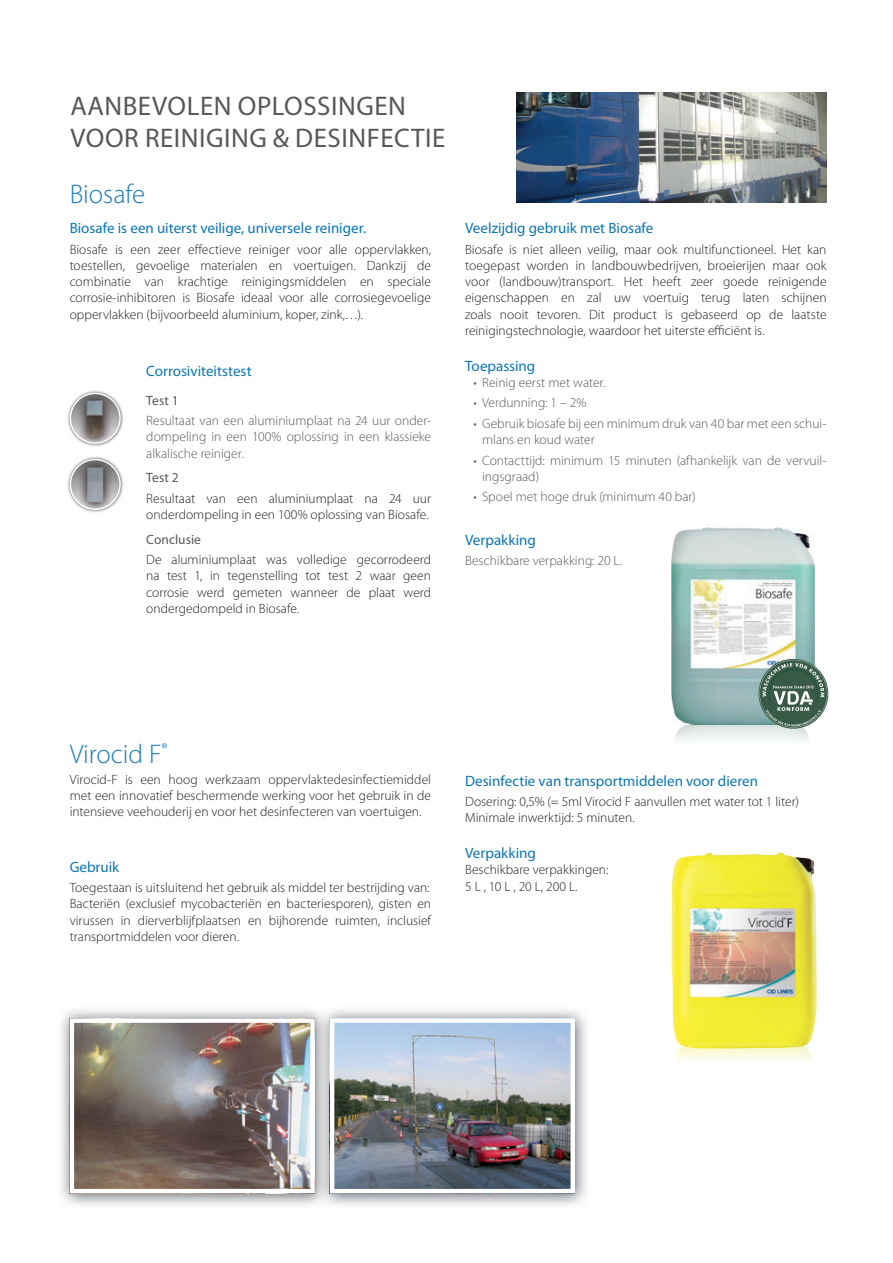
<style>
.page{position:relative;width:893px;height:1263px;background:#fff}
.page>*{position:absolute;margin:0;border:0;box-sizing:border-box;transform-origin:0 0}
.t1{font:27px/32.4px "Myriad Pro";letter-spacing:.02em;color:#57585a}
.t2{font:300 27px "Myriad Pro";color:#1c7bb7}
.t3{font:15px "Myriad Pro";color:#0b76b3}
.t4{font:300 13.5px/16.2px "Myriad Pro";color:#231f20;text-align:justify}
.t5{font:300 13.5px/16.2px "Myriad Pro";color:#57585a}
.t6{font:13.5px "Myriad Pro";color:#57585a}
</style>
<div class="page">
<img style="left:672px;top:853px;width:145px;height:193px">
<img style="left:675px;top:724px;width:134px;height:17px">
<img style="left:671px;top:527px;width:144px;height:197px">
<svg style="left:759px;top:660px;width:68px;height:67px;background:#6c8679"></svg>
<img style="left:67px;top:456px;width:57px;height:57px">
<img style="left:70px;top:460px;width:50px;height:49px;border-radius:25px">
<div style="left:70px;top:459px;width:51px;height:51px;border:1px solid #fff;border-radius:50%"></div>
<img style="left:67px;top:390px;width:57px;height:57px">
<img style="left:70px;top:393px;width:50px;height:50px;border-radius:25px">
<div style="left:70px;top:393px;width:51px;height:51px;border:1px solid #fff;border-radius:50%"></div>
<img style="left:517px;top:92px;width:310px;height:110px">
<img style="left:61px;top:1010px;width:256px;height:196px">
<img style="left:75px;top:1023px;width:235px;height:165px">
<div style="left:70px;top:1018px;width:245px;height:175px;border:4px solid #fff"></div>
<img style="left:330px;top:1010px;width:257px;height:196px">
<img style="left:317px;top:1013px;width:13px;height:190px">
<img style="left:335px;top:1023px;width:235px;height:165px">
<div style="left:330px;top:1018px;width:245px;height:175px;border:4px solid #fff"></div>
<img style="left:675px;top:1046px;width:137px;height:15px">
<img style="left:684px;top:1044px;width:118px;height:4px">
<h1 class="t1" style="left:70px;top:90px;width:377px">AANBEVOLEN OPLOSSINGEN<br>VOOR REINIGING &amp; DESINFECTIE</h1>
<h1 class="t2" style="left:70px;top:179px;width:77px">Biosafe</h1>
<p class="t3" style="left:70px;top:220px;width:298px">Biosafe is een uiterst veilige, universele reiniger.</p>
<p class="t4" style="left:70px;top:241px;width:363px">Biosafe is een zeer effectieve reiniger voor alle oppervlakken, toestellen, gevoelige materialen en voertuigen. Dankzij de combinatie van krachtige reinigingsmiddelen en speciale corrosie-inhibitoren is Biosafe ideaal voor alle corrosiegevoelige oppervlakken (bijvoorbeeld aluminium, koper, zink,…).</p>
<p class="t3" style="left:146px;top:363px;width:107px">Corrosiviteitstest</p>
<p class="t6" style="left:146px;top:393px;width:34px">Test 1</p>
<p class="t5" style="left:146px;top:413px;width:286px;text-align:justify">Resultaat van een aluminiumplaat na 24 uur onder&shy;dompeling in een 100% oplossing in een klassieke alkalische reiniger.</p>
<p class="t6" style="left:146px;top:470px;width:34px">Test 2</p>
<p class="t4" style="left:146px;top:490px;width:286px">Resultaat van een aluminiumplaat na 24 uur onderdompeling in een 100% oplossing van Biosafe.</p>
<p class="t6" style="left:146px;top:532px;width:56px">Conclusie</p>
<p class="t4" style="left:146px;top:552px;width:286px">De aluminiumplaat was volledige gecorrodeerd na test 1, in tegenstelling tot test 2 waar geen corrosie werd gemeten wanneer de plaat werd ondergedompeld in Biosafe.</p>
<p class="t3" style="left:465px;top:220px;width:190px">Veelzijdig gebruik met Biosafe</p>
<p class="t4" style="left:465px;top:241px;width:363px">Biosafe is niet alleen veilig, maar ook multifunctioneel. Het kan toegepast worden in landbouwbedrijven, broeierijen maar ook voor (landbouw)transport. Het heeft zeer goede reinigende eigenschappen en zal uw voertuig terug laten schijnen zoals nooit tevoren. Dit product is gebaseerd op de laatste reinigingstechnologie, waardoor het uiterste efficiënt is.</p>
<p class="t3" style="left:465px;top:358px;width:72px">Toepassing</p>
<p class="t5" style="left:474px;top:375px;width:133px">• Reinig eerst met water.</p>
<p class="t5" style="left:474px;top:395px;width:114px">• Verdunning: 1 – 2%</p>
<p class="t5" style="left:482px;top:415px;width:346px;text-indent:-9px">• Gebruik biosafe bij een minimum druk van 40 bar met een schui&shy;mlans en koud water</p>
<p class="t5" style="left:482px;top:452px;width:346px;text-indent:-9px">• Contacttijd: minimum 15 minuten (afhankelijk van de vervuil&shy;ingsgraad)</p>
<p class="t5" style="left:474px;top:489px;width:224px">• Spoel met hoge druk (minimum 40 bar)</p>
<p class="t3" style="left:465px;top:531px;width:72px">Verpakking</p>
<p class="t5" style="left:465px;top:553px;width:158px">Beschikbare verpakking: 20 L.</p>
<h1 class="t2" style="left:70px;top:739px;width:100px">Virocid F<sup>®</sup></h1>
<p class="t4" style="left:70px;top:771px;width:363px">Virocid-F is een hoog werkzaam oppervlaktedesinfectiemiddel met een innovatief beschermende werking voor het gebruik in de intensieve veehouderij en voor het desinfecteren van voertuigen.</p>
<p class="t3" style="left:70px;top:858px;width:51px">Gebruik</p>
<p class="t4" style="left:70px;top:880px;width:363px">Toegestaan is uitsluitend het gebruik als middel ter bestrijding van:<br>Bacteriën (exclusief mycobacteriën en bacteriesporen), gisten en virussen in dierverblijfplaatsen en bijhorende ruimten, inclusief transportmiddelen voor dieren.</p>
<p class="t3" style="left:465px;top:772px;width:295px">Desinfectie van transportmiddelen voor dieren</p>
<p class="t4" style="left:465px;top:794px;width:335px">Dosering: 0,5% (= 5ml Virocid F aanvullen met water tot 1 liter)<br>Minimale inwerktijd: 5 minuten.</p>
<p class="t3" style="left:465px;top:845px;width:72px">Verpakking</p>
<p class="t4" style="left:465px;top:862px;width:145px">Beschikbare verpakkingen:<br>5 L , 10 L , 20 L, 200 L.</p>
</div>
